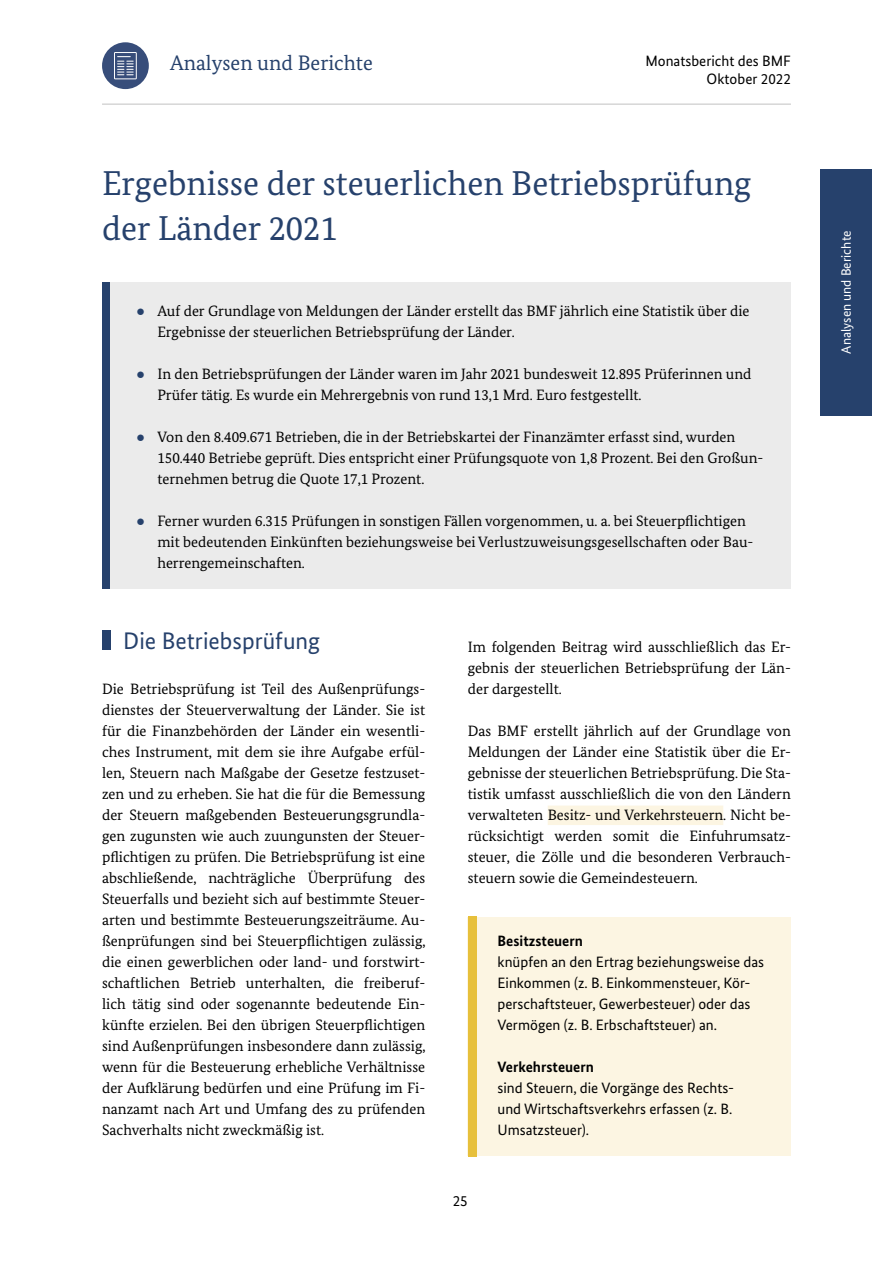
<style>
.page{position:relative;width:893px;height:1263px;background:#fff}
.page>*{position:absolute;margin:0;border:0;box-sizing:border-box;transform-origin:0 0}
.Überschrift_erste_Eb{font:34.5px/45px "Bundes Serif";color:#26416c}
.Überschrift_zweite_E{font:24px "Bundes Sans";color:#26416c}
.t1{font:21px "Bundes Serif";color:#26416c}
.Zweispaltiger_Fließt{font:15px/21px "Bundes Serif";color:#000;text-align:justify}
.Bulletpoints_Teaser{font:15px/21px "Bundes Serif";color:#000}
.Hintergrundwissen{font:15px/21px "Bundes Sans";color:#000}
.t2{font:13.5px "Bundes Sans";color:#fff}
.s1{font-family:"Arial";color:#26416c}
.s2{font-weight:700}
</style>
<div class="page">
<div style="left:102px;top:42px;width:47px;height:47px;background:#374d7a;border-radius:50%"></div>
<svg style="left:114px;top:52px;width:23px;height:27px"></svg>
<hr style="left:102px;top:103px;width:689px;height:2px;background:#d6d6d6">
<div style="left:821px;top:169px;width:51px;height:246px;background:#26416c"></div>
<div style="left:102px;top:283px;width:689px;height:74px;background:#ebebeb"></div>
<div style="left:102px;top:346px;width:689px;height:74px;background:#ebebeb"></div>
<div style="left:102px;top:409px;width:689px;height:95px;background:#ebebeb"></div>
<div style="left:102px;top:493px;width:689px;height:95px;background:#ebebeb"></div>
<div style="left:102px;top:631px;width:9px;height:19px;background:#26416c"></div>
<div style="left:548px;top:805px;width:175px;height:20px;background:#fcf5e2"></div>
<div style="left:468px;top:917px;width:323px;height:133px;background:#fcf5e2"></div>
<div style="left:468px;top:1043px;width:323px;height:112px;background:#fcf5e2"></div>
<div style="left:102px;top:282px;width:7px;height:307px;background:#26416c"></div>
<div style="left:468px;top:916px;width:8px;height:241px;background:#e7c03b"></div>
<h3 class="t1" style="left:170px;top:50px;width:204px">Analysen und Berichte</h3>
<p class="Hintergrundwissen" style="left:645px;top:51px;width:147px;line-height:18px;text-align:right">Monatsbericht des BMF<br>Oktober 2022</p>
<h2 class="Überschrift_erste_Eb" style="left:102px;top:160px;width:651px">Ergebnisse der steuerlichen Betriebsprüfung der Länder 2021</h2>
<p class="Bulletpoints_Teaser" style="left:157px;top:300px;width:594px;text-indent:-21px"><span class="s1">●</span> Auf der Grundlage von Meldungen der Länder erstellt das BMF jährlich eine Statistik über die<br>Ergebnisse der steuerlichen Betriebsprüfung der Länder.</p>
<p class="Bulletpoints_Teaser" style="left:157px;top:363px;width:596px;text-indent:-21px"><span class="s1">●</span> In den Betriebsprüfungen der Länder waren im Jahr 2021 bundesweit 12.895 Prüferinnen und<br>Prüfer tätig. Es wurde ein Mehrergebnis von rund 13,1 Mrd. Euro festgestellt.</p>
<p class="Bulletpoints_Teaser" style="left:157px;top:426px;width:608px;text-indent:-21px"><span class="s1">●</span> Von den 8.409.671 Betrieben, die in der Betriebskartei der Finanzämter erfasst sind, wurden<br>150.440 Betriebe geprüft. Dies entspricht einer Prüfungsquote von 1,8 Prozent. Bei den Großun&shy;ternehmen betrug die Quote 17,1 Prozent.</p>
<p class="Bulletpoints_Teaser" style="left:157px;top:510px;width:597px;text-indent:-21px"><span class="s1">●</span> Ferner wurden 6.315 Prüfungen in sonstigen Fällen vorgenommen, u. a. bei Steuerpflichtigen mit bedeutenden Einkünften beziehungsweise bei Verlustzuweisungsgesellschaften oder Bau&shy;herrengemeinschaften.</p>
<h3 class="Überschrift_zweite_E" style="left:123px;top:626px;width:198px">Die Betriebsprüfung</h3>
<p class="Zweispaltiger_Fließt" style="left:102px;top:678px;width:325px">Die Betriebsprüfung ist Teil des Außenprüfungs&shy;dienstes der Steuerverwaltung der Länder. Sie ist für die Finanzbehörden der Länder ein wesentli&shy;ches Instrument, mit dem sie ihre Aufgabe erfül&shy;len, Steuern nach Maßgabe der Gesetze festzuset&shy;zen und zu erheben. Sie hat die für die Bemessung der Steuern maßgebenden Besteuerungsgrundla&shy;gen zugunsten wie auch zuungunsten der Steuer&shy;pflichtigen zu prüfen. Die Betriebsprüfung ist eine abschließende, nachträgliche Überprüfung des Steuerfalls und bezieht sich auf bestimmte Steuer&shy;arten und bestimmte Besteuerungszeiträume. Au&shy;ßenprüfungen sind bei Steuerpflichtigen zulässig, die einen gewerblichen oder land- und forstwirt&shy;schaftlichen Betrieb unterhalten, die freiberuf&shy;lich tätig sind oder sogenannte bedeutende Ein&shy;künfte erzielen. Bei den übrigen Steuerpflichtigen sind Außenprüfungen insbesondere dann zulässig, wenn für die Besteuerung erhebliche Verhältnisse der Aufklärung bedürfen und eine Prüfung im Fi&shy;nanzamt nach Art und Umfang des zu prüfenden Sachverhalts nicht zweckmäßig ist.</p>
<p class="Zweispaltiger_Fließt" style="left:468px;top:636px;width:325px">Im folgenden Beitrag wird ausschließlich das Er&shy;gebnis der steuerlichen Betriebsprüfung der Län&shy;der dargestellt.</p>
<p class="Zweispaltiger_Fließt" style="left:468px;top:720px;width:325px">Das BMF erstellt jährlich auf der Grundlage von Meldungen der Länder eine Statistik über die Er&shy;gebnisse der steuerlichen Betriebsprüfung. Die Sta&shy;tistik umfasst ausschließlich die von den Ländern verwalteten Besitz- und Verkehrsteuern. Nicht be&shy;rücksichtigt werden somit die Einfuhrumsatz&shy;steuer, die Zölle und die besonderen Verbrauch&shy;steuern sowie die Gemeindesteuern.</p>
<p class="Hintergrundwissen" style="left:453px;top:1190px;width:16px">25</p>
<p class="Hintergrundwissen" style="left:497px;top:930px;width:268px"><span class="s2">Besitzsteuern<br></span>knüpfen an den Ertrag beziehungsweise das Einkommen (z. B. Einkommensteuer, Kör&shy;perschaftsteuer, Gewerbesteuer) oder das Vermögen (z. B. Erbschaftsteuer) an.</p>
<p class="Hintergrundwissen" style="left:497px;top:1056px;width:238px"><span class="s2">Verkehrsteuern<br></span>sind Steuern, die Vorgänge des Rechts&shy;und Wirtschaftsverkehrs erfassen (z. B.<br>Umsatzsteuer).</p>
<p class="t2" style="left:838px;top:354px;width:124px;rotate:-90deg">Analysen und Berichte</p>
</div>
